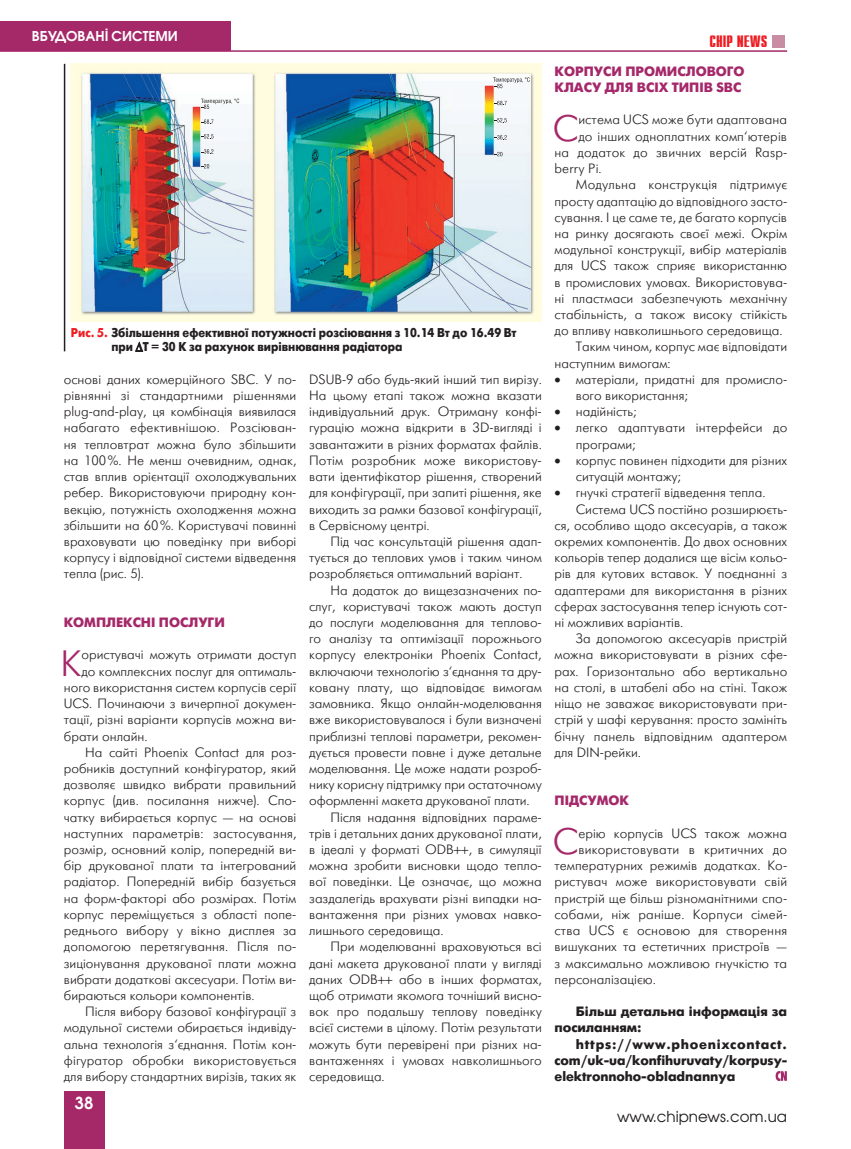
<style>
.page{position:relative;width:851px;height:1149px;background:#fff}
.page>*{position:absolute;margin:0;border:0;box-sizing:border-box;transform-origin:0 0}
.Osnovnoj_Bukviza{font:36.6px "Futuris Light C";color:#a52869}
.t1{font:700 16.5px "Compact C";color:#ee1d23}
.t2{font:600 16.5px "Avant Garde Gothic C";color:#fff}
.t3{font:15px "Avant Garde Gothic C";color:#231f20}
.Osnovnoj{font:13.5px/16.2px "Futuris Light C";color:#231f20;text-align:justify}
.Osnovnoj_Bukviza-2{font:13.5px/16.2px "Futuris Light C";letter-spacing:.005em;color:#231f20;text-align:justify}
.Osnovnoj_Spisok{font:13.5px/16.2px "Futuris Light C";color:#231f20}
.Osnovnoj-2{font:700 13.5px/16.2px "Futuris C";letter-spacing:-.005em;color:#231f20}
.Razdel{font:700 13.5px/16.2px "Futuris C";color:#a52869}
.t4{font:600 13.5px "Avant Garde Gothic C";color:#fff}
.Ris_Textovka{font:700 12.75px/14.2px "Futuris C";color:#231f20;scale:.9 1}
.s1{color:#ee1d23}
</style>
<div class="page">
<div style="left:0;top:21px;width:231px;height:30px;background:#a52869"></div>
<div style="left:64px;top:1091px;width:40px;height:57px;background:#a52869"></div>
<div style="left:772px;top:35px;width:12px;height:12px;background:#c98da3"></div>
<hr style="left:0;top:50px;width:787px;height:2px;background:#a52869">
<hr style="left:64px;top:64px;width:1px;height:287px;background:#231f20">
<img style="left:71px;top:64px;width:470px;height:257px">
<svg style="left:493px;top:77px;width:36px;height:11px"></svg>
<svg style="left:494px;top:101px;width:12px;height:4px"></svg>
<svg style="left:494px;top:118px;width:12px;height:5px"></svg>
<svg style="left:494px;top:135px;width:12px;height:5px"></svg>
<svg style="left:494px;top:152px;width:8px;height:4px"></svg>
<svg style="left:201px;top:99px;width:38px;height:10px"></svg>
<svg style="left:201px;top:119px;width:12px;height:5px"></svg>
<svg style="left:201px;top:134px;width:12px;height:5px"></svg>
<svg style="left:201px;top:149px;width:12px;height:5px"></svg>
<svg style="left:201px;top:164px;width:8px;height:4px"></svg>
<svg style="left:775px;top:1071px;width:11px;height:9px"></svg>
<svg style="left:135px;top:341px;width:9px;height:11px"></svg>
<p class="t4" style="left:32px;top:28px;width:147px">ВБУДОВАНІ СИСТЕМИ</p>
<p class="Ris_Textovka" style="left:111px;top:326px;width:452px;text-indent:-40px"><span class="s1">Рис. 5.</span> Збільшення ефективної потужності розсіювання з 10.14 Вт до 16.49 Вт при T = 30 K за рахунок вирівнювання радіатора</p>
<p class="Osnovnoj_Bukviza-2" style="left:64px;top:371px;width:234px">основі даних комерційного SBC. У по&shy;рівнянні зі стандартними рішеннями plug-and-play, ця комбінація виявилася набагато ефективнішою. Розсіюван&shy;ня тепловтрат можна було збільшити на 100%. Не менш очевидним, однак, став вплив орієнтації охолоджувальних ребер. Використовуючи природну кон&shy;векцію, потужність охолодження можна збільшити на 60%. Користувачі повинні враховувати цю поведінку при виборі корпусу і відповідної системи відведення тепла (рис. 5).</p>
<p class="Razdel" style="left:64px;top:614px;width:162px">КОМПЛЕКСНІ ПОСЛУГИ</p>
<p class="Osnovnoj_Bukviza" style="left:61px;top:644px;width:22px">К</p>
<p class="Osnovnoj_Bukviza-2" style="left:81px;top:647px;width:216px">ористувачі можуть отримати доступ</p>
<p class="Osnovnoj" style="left:309px;top:371px;width:234px">DSUB-9 або будь-який інший тип вирізу.<br>На цьому етапі також можна вказати індивідуальний друк. Отриману конфі&shy;гурацію можна відкрити в 3D-вигляді і завантажити в різних форматах файлів.<br>Потім розробник може використову&shy;вати ідентифікатор рішення, створений для конфігурації, при запиті рішення, яке виходить за рамки базової конфігурації, в Сервісному центрі.</p>
<p class="Osnovnoj" style="left:309px;top:533px;width:234px;text-indent:21px">Під час консультацій рішення адап&shy;тується до теплових умов і таким чином розробляється оптимальний варіант.</p>
<p class="Osnovnoj" style="left:309px;top:582px;width:234px;text-indent:21px">На додаток до вищезазначених по&shy;слуг, користувачі також мають доступ до послуги моделювання для теплово&shy;го аналізу та оптимізації порожнього корпусу електроніки Phoenix Contact, включаючи технологію з‘єднання та дру&shy;ковану плату, що відповідає вимогам замовника. Якщо онлайн-моделювання вже використовувалося і були визначені приблизні теплові параметри, рекомен&shy;дується провести повне і дуже детальне моделювання. Це може надати розроб&shy;нику корисну підтримку при остаточному оформленні макета друкованої плати.</p>
<p class="Osnovnoj" style="left:309px;top:809px;width:234px;text-indent:21px">Після надання відповідних параме&shy;трів і детальних даних друкованої плати, в ідеалі у форматі ODB , в симуляції можна зробити висновки щодо тепло&shy;вої поведінки. Це означає, що можна заздалегідь врахувати різні випадки на&shy;вантаження при різних умовах навко&shy;лишнього середовища.</p>
<p class="Osnovnoj" style="left:309px;top:938px;width:234px;text-indent:21px">При моделюванні враховуються всі дані макета друкованої плати у вигляді даних ODB</p>
<p class="Osnovnoj_Bukviza-2" style="left:81px;top:663px;width:216px">до комплексних послуг для оптималь-</p>
<p class="Osnovnoj_Bukviza-2" style="left:64px;top:679px;width:234px">ного використання систем корпусів серії</p>
<p class="Osnovnoj_Bukviza-2" style="left:64px;top:695px;width:234px">UCS. Починаючи з вичерпної докумен-</p>
<p class="Osnovnoj_Bukviza-2" style="left:64px;top:711px;width:234px">тації, різні варіанти корпусів можна ви-</p>
<p class="Osnovnoj_Bukviza-2" style="left:64px;top:728px;width:85px">брати онлайн.</p>
<p class="Osnovnoj" style="left:64px;top:744px;width:234px;text-indent:21px">На сайті Phoenix Contact для роз&shy;робників доступний конфігуратор, який дозволяє швидко вибрати правильний корпус (див. посилання нижче). Спо&shy;чатку вибирається корпус — на основі наступних параметрів: застосування, розмір, основний колір, попередній ви&shy;бір друкованої плати та інтегрований радіатор. Попередній вибір базується на форм-факторі або розмірах. Потім корпус переміщується з області попе&shy;реднього вибору у вікно дисплея за допомогою перетягування. Після по&shy;зиціонування друкованої плати можна вибрати додаткові аксесуари. Потім ви&shy;бираються кольори компонентів.</p>
<p class="Osnovnoj" style="left:64px;top:1003px;width:234px;text-indent:21px">Після вибору базової конфігурації з модульної системи обирається індивіду&shy;альна технологія з‘єднання. Потім кон&shy;фігуратор обробки використовується для вибору стандартних вирізів, таких як</p>
<p class="Osnovnoj" style="left:309px;top:971px;width:234px;text-indent:90px">або в інших форматах, щоб отримати якомога точніший висно&shy;вок про подальшу теплову поведінку всієї системи в цілому. Потім результати можуть бути перевірені при різних на&shy;вантаженнях і умовах навколишнього середовища.</p>
<p class="t2" style="left:75px;top:1092px;width:20px">38</p>
<p class="t1" style="left:709px;top:33px;width:60px">CHIP NEWS</p>
<p class="Razdel" style="left:554px;top:63px;width:191px">КОРПУСИ ПРОМИСЛОВОГО<br>КЛАСУ ДЛЯ ВСІХ ТИПІВ SBC</p>
<p class="Osnovnoj_Bukviza" style="left:552px;top:109px;width:27px">С</p>
<p class="Osnovnoj_Bukviza-2" style="left:578px;top:112px;width:210px">истема UCS може бути адаптована</p>
<p class="Osnovnoj_Bukviza-2" style="left:578px;top:128px;width:210px">до інших одноплатних комп‘ютерів</p>
<p class="Osnovnoj_Bukviza-2" style="left:554px;top:144px;width:233px">на додаток до звичних версій Rasp-</p>
<p class="Osnovnoj_Bukviza-2" style="left:554px;top:161px;width:49px">berry Pi.</p>
<p class="Osnovnoj" style="left:554px;top:177px;width:234px;text-indent:21px">Модульна конструкція підтримує просту адаптацію до відповідного засто&shy;сування. І це саме те, де багато корпусів на ринку досягають своєї межі. Окрім модульної конструкції, вибір матеріалів для UCS також сприяє використанню в промислових умовах. Використовува&shy;ні пластмаси забезпечують механічну стабільність, а також високу стійкість до впливу навколишнього середовища.</p>
<p class="Osnovnoj" style="left:554px;top:339px;width:234px;text-indent:21px">Таким чином, корпус має відповідати наступним вимогам:</p>
<p class="Osnovnoj_Spisok" style="left:575px;top:371px;width:213px;text-indent:-21px">• матеріали, придатні для промисло&shy;вого використання;</p>
<p class="Osnovnoj_Spisok" style="left:554px;top:404px;width:84px">• надійність;</p>
<p class="Osnovnoj_Spisok" style="left:575px;top:420px;width:213px;text-indent:-21px">• легко адаптувати інтерфейси до програми;</p>
<p class="Osnovnoj_Spisok" style="left:575px;top:452px;width:213px;text-indent:-21px">• корпус повинен підходити для різних ситуацій монтажу;</p>
<p class="Osnovnoj_Spisok" style="left:554px;top:485px;width:212px">• гнучкі стратегії відведення тепла.</p>
<p class="Osnovnoj" style="left:554px;top:501px;width:234px;text-indent:21px">Система UCS постійно розширюєть&shy;ся, особливо щодо аксесуарів, а також окремих компонентів. До двох основних кольорів тепер додалися ще вісім кольо&shy;рів для кутових вставок. У поєднанні з адаптерами для використання в різних сферах застосування тепер існують сот&shy;ні можливих варіантів.</p>
<p class="Osnovnoj" style="left:554px;top:630px;width:234px;text-indent:21px">За допомогою аксесуарів пристрій можна використовувати в різних сфе&shy;рах. Горизонтально або вертикально на столі, в штабелі або на стіні. Також ніщо не заважає використовувати при&shy;стрій у шафі керування: просто замініть бічну панель відповідним адаптером для DIN-рейки.</p>
<p class="Razdel" style="left:554px;top:792px;width:76px">ПІДСУМОК</p>
<p class="Osnovnoj_Bukviza" style="left:552px;top:822px;width:27px">С</p>
<p class="Osnovnoj_Bukviza-2" style="left:578px;top:825px;width:210px">ерію корпусів UCS також можна</p>
<p class="Osnovnoj_Bukviza-2" style="left:578px;top:841px;width:210px">використовувати в критичних до</p>
<p class="Osnovnoj_Bukviza-2" style="left:554px;top:857px;width:234px">температурних режимів додатках. Ко-</p>
<p class="Osnovnoj_Bukviza-2" style="left:554px;top:873px;width:234px">ристувач може використовувати свій</p>
<p class="Osnovnoj_Bukviza-2" style="left:554px;top:890px;width:234px">пристрій ще більш різноманітними спо-</p>
<p class="Osnovnoj_Bukviza-2" style="left:554px;top:906px;width:234px">собами, ніж раніше. Корпуси сімей-</p>
<p class="Osnovnoj_Bukviza-2" style="left:554px;top:922px;width:234px">ства UCS є основою для створення</p>
<p class="Osnovnoj_Bukviza-2" style="left:554px;top:938px;width:234px">вишуканих та естетичних пристроїв —</p>
<p class="Osnovnoj_Bukviza-2" style="left:554px;top:954px;width:234px">з максимально можливою гнучкістю та</p>
<p class="Osnovnoj_Bukviza-2" style="left:554px;top:971px;width:103px">персоналізацією.</p>
<p class="Osnovnoj-2" style="left:554px;top:1003px;width:234px;text-indent:21px">Більш детальна інформація за посиланням:</p>
<p class="Osnovnoj-2" style="left:554px;top:1035px;width:234px;text-align:justify;text-indent:21px">https://www.phoenixcontact. com/uk-ua/konfihuruvaty/korpusy&shy;elektronnoho-obladnannya</p>
<p class="t3" style="left:617px;top:1106px;width:171px">www.chipnews.com.ua</p>
</div>
